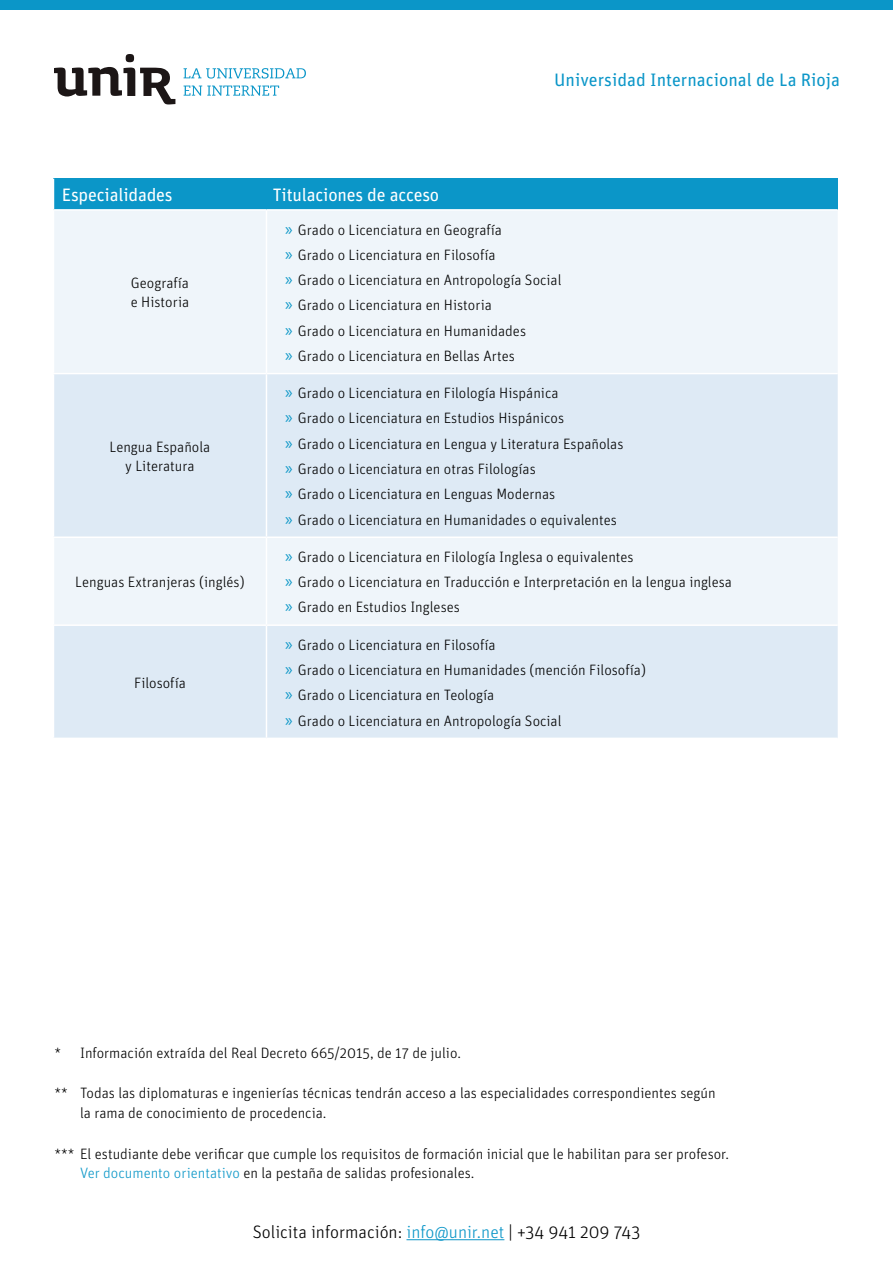
<style>
.page{position:relative;width:893px;height:1263px;background:#fff}
.page>*{position:absolute;margin:0;border:0;box-sizing:border-box;transform-origin:0 0}
.t1{font:300 18px "Unit OT";color:#000}
.t2{font:18px "Unit OT";letter-spacing:-.01em;color:#fff}
.t3{font:18px "Unit OT";color:#0b96c8}
.t4{font:300 15px/25.2px "Unit OT";color:#000}
.s1{font-family:"Myriad Pro";font-weight:400;font-size:18px;color:#0e98c8}
.s2{color:#0e98c8}
.s3{color:#0b96c8}
</style>
<div class="page">
<hr style="left:406px;top:1239px;width:98px;height:1px;background:#0b96c8">
<div style="left:0;top:0;width:893px;height:10px;background:#0b96c8"></div>
<svg style="left:54px;top:54px;width:121px;height:50px"></svg>
<svg style="left:184px;top:68px;width:122px;height:11px"></svg>
<svg style="left:184px;top:86px;width:95px;height:10px"></svg>
<div style="left:53px;top:179px;width:785px;height:31px;background:#0b96c8"></div>
<div style="left:54px;top:211px;width:784px;height:162px;background:#eff5fa"></div>
<svg style="left:54px;top:374px;width:784px;height:364px;fill:#deeaf5"></svg>
<hr style="left:53px;top:179px;width:1px;height:30px;background:#fff">
<hr style="left:53px;top:209px;width:213px;height:2px;background:#fff">
<hr style="left:266px;top:209px;width:572px;height:2px;background:#fff">
<hr style="left:266px;top:211px;width:1px;height:162px;background:#fff">
<hr style="left:266px;top:374px;width:1px;height:162px;background:#fff">
<hr style="left:53px;top:536px;width:213px;height:2px;background:#fff">
<hr style="left:266px;top:536px;width:572px;height:2px;background:#fff">
<hr style="left:266px;top:538px;width:1px;height:86px;background:#fff">
<hr style="left:266px;top:626px;width:1px;height:112px;background:#fff">
<hr style="left:53px;top:624px;width:213px;height:2px;background:#fff">
<hr style="left:266px;top:624px;width:572px;height:2px;background:#fff">
<p class="t2" style="left:62px;top:184px;width:112px">Especialidades</p>
<p class="t2" style="left:273px;top:184px;width:168px">Titulaciones de acceso</p>
<p class="t3" style="left:554px;top:69px;width:287px">Universidad Internacional de La Rioja</p>
<p class="t4" style="left:131px;top:273px;width:60px;line-height:19.5px">Geografía e Historia</p>
<p class="t4" style="left:110px;top:437px;width:102px;line-height:19.5px;text-align:center">Lengua Española y Literatura</p>
<p class="t4" style="left:75px;top:569px;width:171px">Lenguas Extranjeras (inglés)</p>
<p class="t4" style="left:134px;top:670px;width:53px">Filosofía</p>
<p class="t4" style="left:285px;top:217px;width:278px"><span class="s1">»</span> Grado o Licenciatura en Geografía<br><span class="s1">»</span> Grado o Licenciatura en Filosofía<br><span class="s1">»</span> Grado o Licenciatura en Antropología Social <span class="s1">»</span> Grado o Licenciatura en Historia<br><span class="s1">»</span> Grado o Licenciatura en Humanidades<br><span class="s1">»</span> Grado o Licenciatura en Bellas Artes</p>
<p class="t4" style="left:285px;top:380px;width:340px"><span class="s1">»</span> Grado o Licenciatura en Filología Hispánica<br><span class="s1">»</span> Grado o Licenciatura en Estudios Hispánicos<br><span class="s1">»</span> Grado o Licenciatura en Lengua y Literatura Españolas <span class="s1">»</span> Grado o Licenciatura en otras Filologías<br><span class="s1">»</span> Grado o Licenciatura en Lenguas Modernas<br><span class="s1">»</span> Grado o Licenciatura en Humanidades o equivalentes</p>
<p class="t4" style="left:285px;top:544px;width:448px"><span class="s1">»</span> Grado o Licenciatura en Filología Inglesa o equivalentes<br><span class="s1">»</span> Grado o Licenciatura en Traducción e Interpretación en la lengua inglesa <span class="s1">»</span> Grado en Estudios Ingleses</p>
<p class="t4" style="left:285px;top:632px;width:362px"><span class="s1">»</span> Grado o Licenciatura en Filosofía<br><span class="s1">»</span> Grado o Licenciatura en Humanidades (mención Filosofía) <span class="s1">»</span> Grado o Licenciatura en Teología<br><span class="s1">»</span> Grado o Licenciatura en Antropología Social</p>
<p class="t4" style="left:55px;top:1040px;width:408px">* Información extraída del Real Decreto 665/2015, de 17 de julio.</p>
<p class="t4" style="left:80px;top:1083px;width:637px;line-height:19.5px;text-indent:-26px">** Todas las diplomaturas e ingenierías técnicas tendrán acceso a las especialidades correspondientes según la rama de conocimiento de procedencia.</p>
<p class="t4" style="left:80px;top:1144px;width:650px;line-height:19.5px;text-indent:-26px">*** El estudiante debe verificar que cumple los requisitos de formación inicial que le habilitan para ser profesor.<br><span class="s2">Ver documento orientativo</span> en la pestaña de salidas profesionales.</p>
<p class="t1" style="left:253px;top:1221px;width:389px">Solicita información: <span class="s3">info@unir.net</span> | +34 941 209 743</p>
</div>
